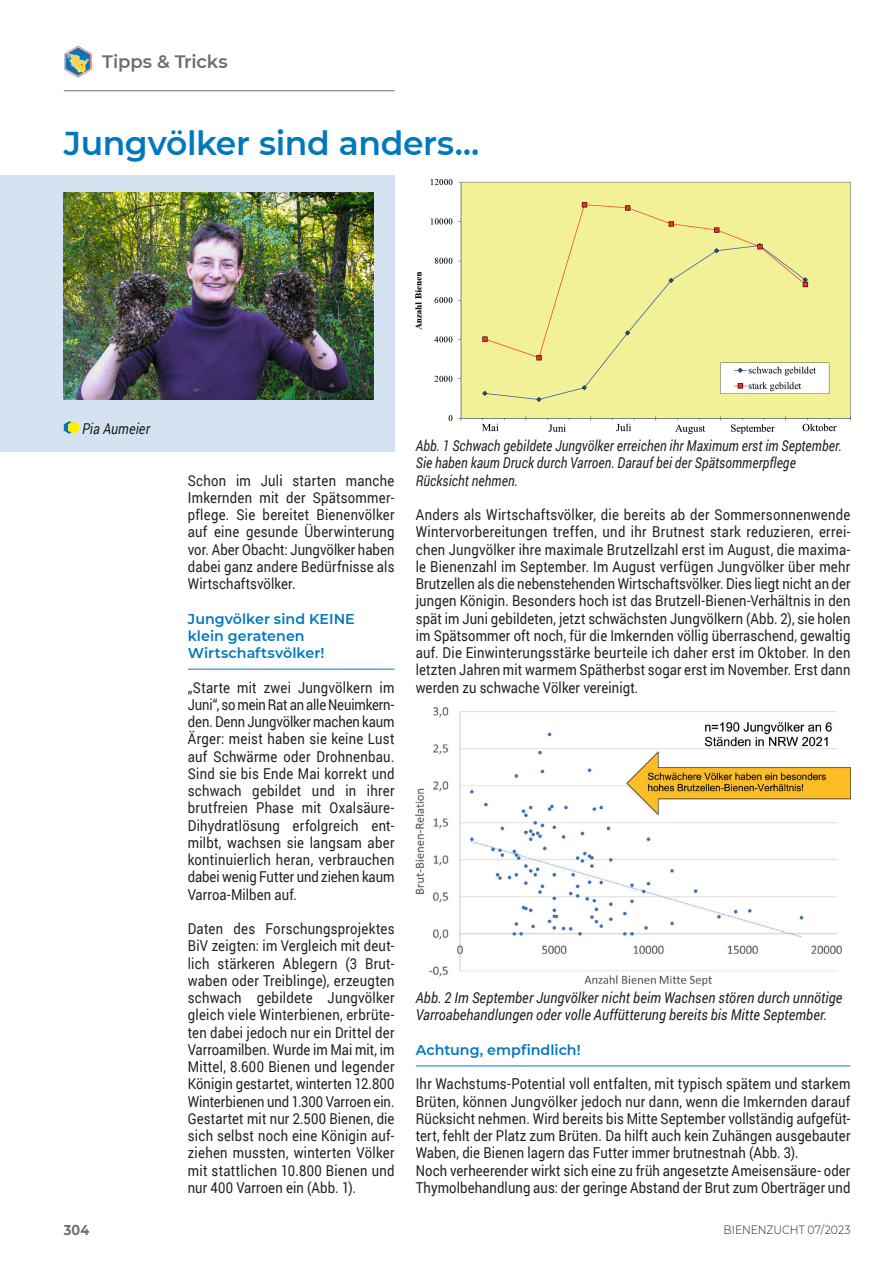
<style>
.page{position:relative;width:893px;height:1263px;background:#fff}
.page>*{position:absolute;margin:0;border:0;box-sizing:border-box;transform-origin:0 0}
.t1{font:600 33px "Montserrat";letter-spacing:-.01em;color:#0078c0}
.t2{font:600 18px "Montserrat";letter-spacing:-.005em;color:#6c6d70}
.t3{font:15px/17.2px "Roboto";letter-spacing:.01em;color:#231f20;text-align:justify;scale:.87 1}
.t4{font:italic 15px/17.2px "Roboto";letter-spacing:.01em;color:#231f20;scale:.82 1}
.t5{font:italic 15px/17.2px "Roboto";letter-spacing:.01em;color:#231f20;scale:.87 1}
.t6{font:600 14.25px/17.2px "Montserrat";letter-spacing:.005em;color:#0078c0}
.t7{font:700 14.25px "Montserrat";color:#6c6d70;scale:.9 1}
.t8{font:300 12px "Montserrat";color:#231f20;scale:.9 1}
</style>
<div class="page">
<hr style="left:64px;top:90px;width:330px;height:1px;background:#6c6d70">
<img style="left:64px;top:46px;width:28px;height:32px">
<div style="left:0;top:175px;width:394px;height:276px;background:#d4e2f2"></div>
<img style="left:64px;top:192px;width:309px;height:208px">
<svg style="left:64px;top:421px;width:15px;height:13px"></svg>
<hr style="left:188px;top:669px;width:206px;height:1px;background:#0078c0">
<hr style="left:416px;top:1065px;width:434px;height:1px;background:#0078c0">
<img style="left:416px;top:179px;width:434px;height:255px">
<img style="left:416px;top:707px;width:434px;height:279px">
<p class="t2" style="left:102px;top:49px;width:127px">Tipps &amp; Tricks</p>
<h1 class="t1" style="left:64px;top:120px;width:417px">Jungvölker sind anders…</h1>
<p class="t5" style="left:82px;top:419px;width:79px">Pia Aumeier</p>
<p class="t3" style="left:188px;top:471px;width:239px">Schon im Juli starten manche Imkernden mit der Spätsommer&shy;pflege. Sie bereitet Bienenvölker auf eine gesunde Überwinterung vor. Aber Obacht: Jungvölker haben dabei ganz andere Bedürfnisse als Wirtschaftsvölker.</p>
<p class="t6" style="left:188px;top:609px;width:169px">Jungvölker sind KEINE klein geratenen<br>Wirtschaftsvölker!</p>
<p class="t3" style="left:188px;top:678px;width:239px">„Starte mit zwei Jungvölkern im Juni“, so mein Rat an alle Neuimkern&shy;den. Denn Jungvölker machen kaum Ärger: meist haben sie keine Lust auf Schwärme oder Drohnenbau.<br>Sind sie bis Ende Mai korrekt und schwach gebildet und in ihrer brutfreien Phase mit Oxalsäure-Dihydratlösung erfolgreich ent&shy;milbt, wachsen sie langsam aber kontinuierlich heran, verbrauchen dabei wenig Futter und ziehen kaum Varroa-Milben auf.</p>
<p class="t3" style="left:188px;top:920px;width:239px">Daten des Forschungsprojektes BiV zeigten: im Vergleich mit deut&shy;lich stärkeren Ablegern (3 Brut&shy;waben oder Treiblinge), erzeugten schwach gebildete Jungvölker gleich viele Winterbienen, erbrüte&shy;ten dabei jedoch nur ein Drittel der Varroamilben. Wurde im Mai mit, im Mittel, 8.600 Bienen und legender Königin gestartet, winterten 12.800<br>Winterbienen und 1.300 Varroen ein.<br>Gestartet mit nur 2.500 Bienen, die sich selbst noch eine Königin auf&shy;ziehen mussten, winterten Völker mit stattlichen 10.800 Bienen und nur 400 Varroen ein (Abb. 1).</p>
<p class="t4" style="left:416px;top:437px;width:521px">Abb. 1 Schwach gebildete Jungvölker erreichen ihr Maximum erst im September.<br>Sie haben kaum Druck durch Varroen. Darauf bei der Spätsommerpflege<br>Rücksicht nehmen.</p>
<p class="t3" style="left:416px;top:506px;width:501px">Anders als Wirtschaftsvölker, die bereits ab der Sommersonnenwende Wintervorbereitungen treffen, und ihr Brutnest stark reduzieren, errei&shy;chen Jungvölker ihre maximale Brutzellzahl erst im August, die maxima&shy;le Bienenzahl im September. Im August verfügen Jungvölker über mehr Brutzellen als die nebenstehenden Wirtschaftsvölker. Dies liegt nicht an der jungen Königin. Besonders hoch ist das Brutzell-Bienen-Verhältnis in den spät im Juni gebildeten, jetzt schwächsten Jungvölkern (Abb. 2), sie holen im Spätsommer oft noch, für die Imkernden völlig überraschend, gewaltig auf. Die Einwinterungsstärke beurteile ich daher erst im Oktober. In den letzten Jahren mit warmem Spätherbst sogar erst im November. Erst dann werden zu schwache Völker vereinigt.</p>
<p class="t5" style="left:416px;top:989px;width:492px">Abb. 2 Im September Jungvölker nicht beim Wachsen stören durch unnötige<br>Varroabehandlungen oder volle Auffütterung bereits bis Mitte September.</p>
<p class="t6" style="left:416px;top:1040px;width:166px">Achtung, empfindlich!</p>
<p class="t3" style="left:416px;top:1075px;width:501px;text-align:left">Ihr Wachstums-Potential voll entfalten, mit typisch spätem und starkem Brüten, können Jungvölker jedoch nur dann, wenn die Imkernden darauf Rücksicht nehmen. Wird bereits bis Mitte September vollständig aufgefüt&shy;tert, fehlt der Platz zum Brüten. Da hilft auch kein Zuhängen ausgebauter Waben, die Bienen lagern das Futter immer brutnestnah (Abb. 3).<br>Noch verheerender wirkt sich eine zu früh angesetzte Ameisensäure- oder Thymolbehandlung aus: der geringe Abstand der Brut zum Oberträger und</p>
<p class="t7" style="left:64px;top:1219px;width:30px">304</p>
<p class="t8" style="left:724px;top:1221px;width:142px">BIENENZUCHT 07/2023</p>
</div>
